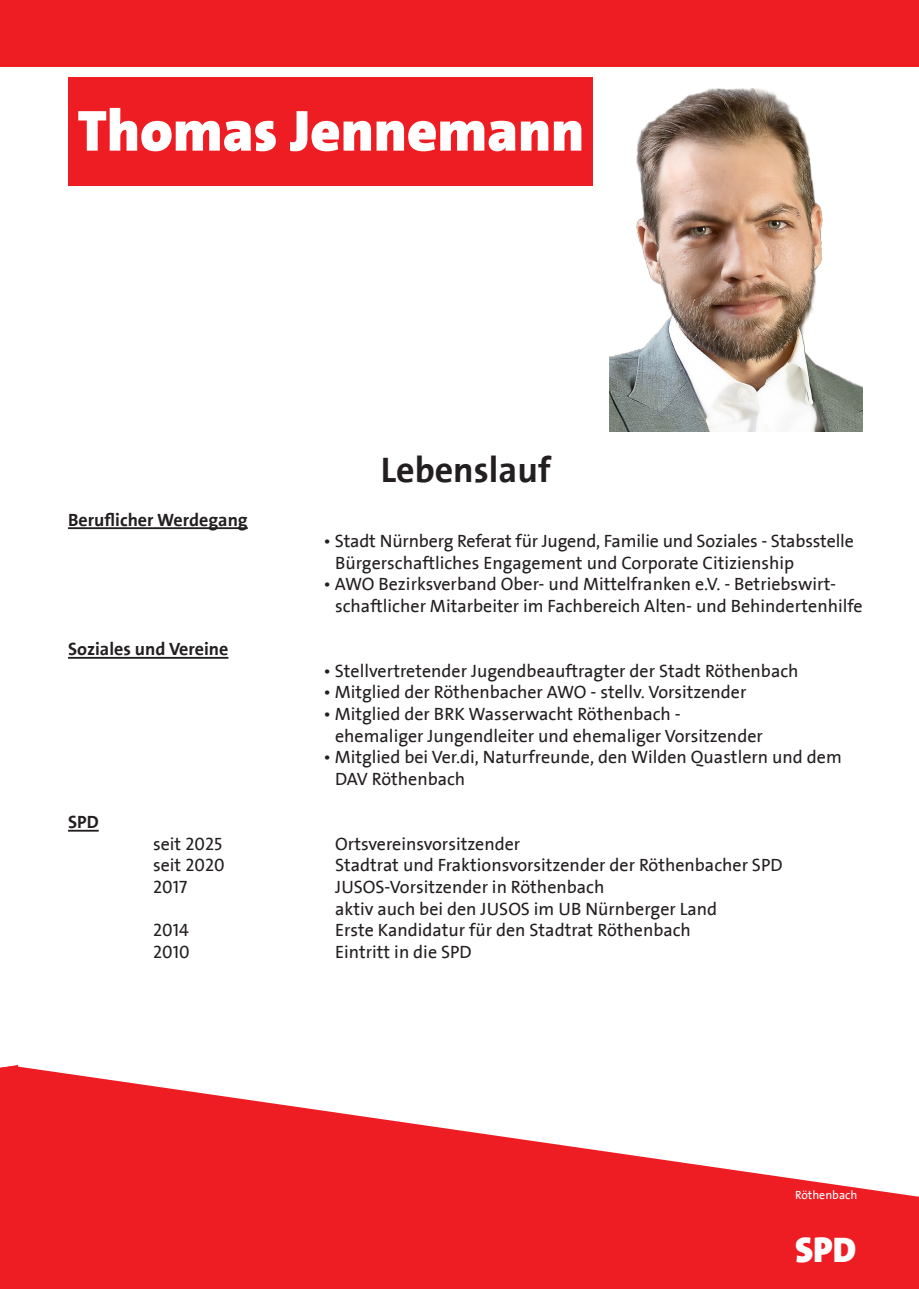
<style>
.page{position:relative;width:919px;height:1289px;background:#fff}
.page>*{position:absolute;margin:0;border:0;box-sizing:border-box;transform-origin:0 0}
.t1{font:900 58.5px "SPD The Sans";color:#fff}
.t2{font:700 36px "SPD2002 The Sans";color:#231f20}
.t3{font:900 36px "SPD The Sans";color:#fff}
.t4{font:18px/21.6px "SPD2002 The Sans";color:#231f20}
.t5{font:700 18px "SPD2002 The Sans";color:#231f20}
.t6{font:12px "SPD2002 The Sans";color:#fff}
</style>
<div class="page">
<div style="left:0;top:0;width:13px;height:67px;background:#ee1d23"></div>
<div style="left:13px;top:0;width:905px;height:67px;background:#ee1d23"></div>
<div style="left:0;top:1066px;width:13px;height:222px;background:#ee1d23"></div>
<svg style="left:13px;top:1065px;width:905px;height:223px;fill:#ee1d23"></svg>
<div style="left:68px;top:77px;width:524px;height:108px;background:#ee1d23"></div>
<hr style="left:68px;top:527px;width:180px;height:2px;background:#231f20">
<hr style="left:68px;top:657px;width:160px;height:1px;background:#231f20">
<hr style="left:68px;top:829px;width:31px;height:2px;background:#231f20">
<img style="left:609px;top:88px;width:253px;height:343px">
<p class="t1" style="left:78px;top:93px;width:508px">Thomas Jennemann</p>
<p class="t5" style="left:68px;top:510px;width:181px">Beruflicher Werdegang</p>
<p class="t5" style="left:68px;top:639px;width:162px">Soziales und Vereine</p>
<p class="t5" style="left:68px;top:812px;width:32px">SPD</p>
<p class="t2" style="left:381px;top:451px;width:171px">Lebenslauf</p>
<p class="t4" style="left:323px;top:531px;width:532px">• Stadt Nürnberg Referat für Jugend, Familie und Soziales - Stabsstelle</p>
<p class="t4" style="left:335px;top:552px;width:460px">Bürgerschaftliches Engagement und Corporate Citizienship</p>
<p class="t4" style="left:323px;top:574px;width:514px">• AWO Bezirksverband Ober- und Mittelfranken e.V. - Betriebswirt-</p>
<p class="t4" style="left:335px;top:596px;width:529px">schaftlicher Mitarbeiter im Fachbereich Alten- und Behindertenhilfe</p>
<p class="t4" style="left:323px;top:660px;width:476px">• Stellvertretender Jugendbeauftragter der Stadt Röthenbach</p>
<p class="t4" style="left:323px;top:682px;width:424px">• Mitglied der Röthenbacher AWO - stellv. Vorsitzender</p>
<p class="t4" style="left:323px;top:704px;width:359px">• Mitglied der BRK Wasserwacht Röthenbach -</p>
<p class="t4" style="left:335px;top:725px;width:429px">ehemaliger Jungendleiter und ehemaliger Vorsitzender</p>
<p class="t4" style="left:335px;top:747px;width:508px;text-indent:-12px">• Mitglied bei Ver.di, Naturfreunde, den Wilden Quastlern und dem<br>DAV Röthenbach</p>
<p class="t4" style="left:153px;top:833px;width:71px">seit 2025</p>
<p class="t4" style="left:335px;top:833px;width:187px">Ortsvereinsvorsitzender</p>
<p class="t4" style="left:153px;top:855px;width:73px">seit 2020</p>
<p class="t4" style="left:335px;top:855px;width:449px">Stadtrat und Fraktionsvorsitzender der Röthenbacher SPD</p>
<p class="t4" style="left:153px;top:876px;width:36px">2017</p>
<p class="t4" style="left:335px;top:876px;width:271px">JUSOS-Vorsitzender in Röthenbach</p>
<p class="t4" style="left:335px;top:898px;width:383px">aktiv auch bei den JUSOS im UB Nürnberger Land</p>
<p class="t4" style="left:153px;top:920px;width:37px">2014</p>
<p class="t4" style="left:335px;top:920px;width:357px">Erste Kandidatur für den Stadtrat Röthenbach</p>
<p class="t4" style="left:153px;top:941px;width:38px">2010</p>
<p class="t4" style="left:335px;top:941px;width:138px">Eintritt in die SPD</p>
<p class="t6" style="left:795px;top:1188px;width:64px">Röthenbach</p>
<p class="t3" style="left:795px;top:1226px;width:63px">SPD</p>
</div>
